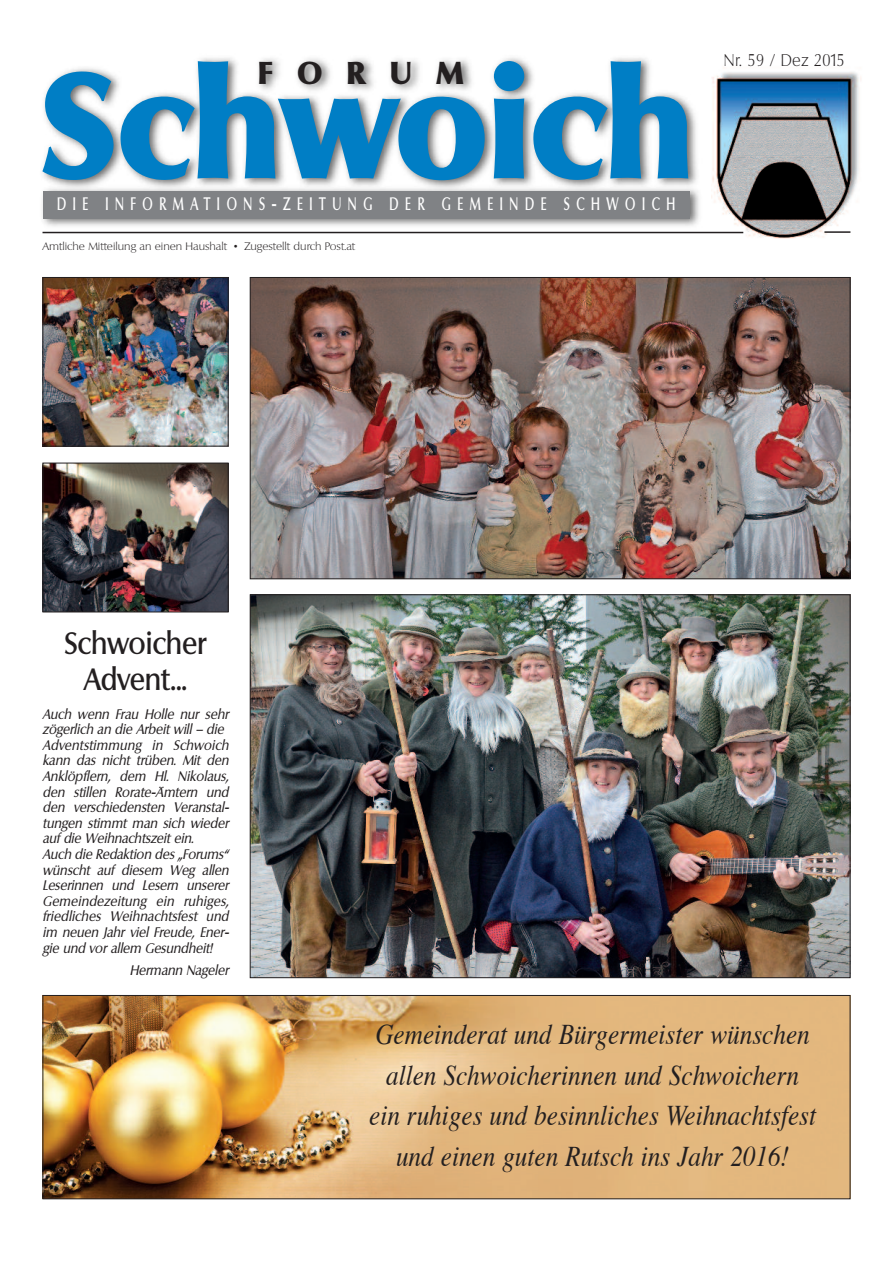
<style>
.page{position:relative;width:893px;height:1263px;background:#fff}
.page>*{position:absolute;margin:0;border:0;box-sizing:border-box;transform-origin:0 0}
.t1{font:800 146.85px "Columbia";color:#007ec5}
.t2{font:800 30.75px "Columbia";letter-spacing:.805em;color:#231f20}
.t3{font:500 30px/36px "Columbia";letter-spacing:-.005em;color:#231f20;text-align:center;scale:.9 1}
.t4{font:italic 28.5px/40.5px "Times";color:#231f20;text-align:center;scale:.88 1}
.t5{font:500 17.55px "Columbia";letter-spacing:.535em;color:#fff;scale:.7 1}
.t6{font:200 16.5px "Columbia";letter-spacing:.025em;color:#231f20;scale:.9 1}
.t7{font:italic 13.5px/15.6px "Columbia";color:#231f20;scale:.9 1}
.t8{font:200 10.5px "Columbia";color:#231f20}
</style>
<div class="page">
<img style="left:42px;top:57px;width:668px;height:177px">
<img style="left:711px;top:72px;width:150px;height:167px">
<div style="left:43px;top:191px;width:647px;height:27px;background:#808285"></div>
<hr style="left:43px;top:232px;width:700px;height:1px;background:#231f20">
<hr style="left:824px;top:231px;width:26px;height:2px;background:#231f20">
<img style="left:252px;top:596px;width:596px;height:380px">
<img style="left:252px;top:279px;width:596px;height:298px">
<img style="left:45px;top:279px;width:182px;height:165px">
<div style="left:43px;top:277px;width:186px;height:169px;border:1px solid #231f20"></div>
<img style="left:45px;top:465px;width:182px;height:145px">
<div style="left:43px;top:463px;width:186px;height:149px;border:1px solid #231f20"></div>
<img style="left:45px;top:997px;width:803px;height:200px">
<div style="left:43px;top:995px;width:807px;height:204px;border:1px solid #231f20"></div>
<h2 class="t2" style="left:258px;top:55px;width:207px">FORUM</h2>
<h1 class="t1" style="left:41px;top:42px;width:654px">Schwoich</h1>
<p class="t5" style="left:57px;top:194px;width:885px">DIE INFORMATIONS-ZEITUNG DER GEMEINDE SCHWOICH</p>
<p class="t8" style="left:43px;top:240px;width:314px">Amtliche Mitteilung an einen Haushalt • Zugestellt durch Post.at</p>
<p class="t6" style="left:724px;top:51px;width:136px">Nr. 59 / Dez 2015</p>
<h3 class="t3" style="left:64px;top:625px;width:160px">Schwoicher<br>Advent...</h3>
<p class="t7" style="left:43px;top:706px;width:210px">Auch wenn Frau Holle nur sehr zögerlich an die Arbeit will – die<br>Adventstimmung in Schwoich kann das nicht trüben. Mit den<br>Anklöpflern, dem Hl. Nikolaus, den stillen Rorate-Ämtern und den verschiedensten Veranstal&shy;tungen stimmt man sich wieder auf die Weihnachtszeit ein.<br>Auch die Redaktion des „Forums“ wünscht auf diesem Weg allen<br>Leserinnen und Lesern unserer<br>Gemeindezeitung ein ruhiges, friedliches Weihnachtsfest und im neuen Jahr viel Freude, Ener&shy;gie und vor allem Gesundheit!</p>
<p class="t7" style="left:130px;top:963px;width:113px">Hermann Nageler</p>
<h3 class="t4" style="left:369px;top:1017px;width:509px">Gemeinderat und Bürgermeister wünschen allen Schwoicherinnen und Schwoichern ein ruhiges und besinnliches Weihnachtsfest und einen guten Rutsch ins Jahr 2016!</h3>
</div>
